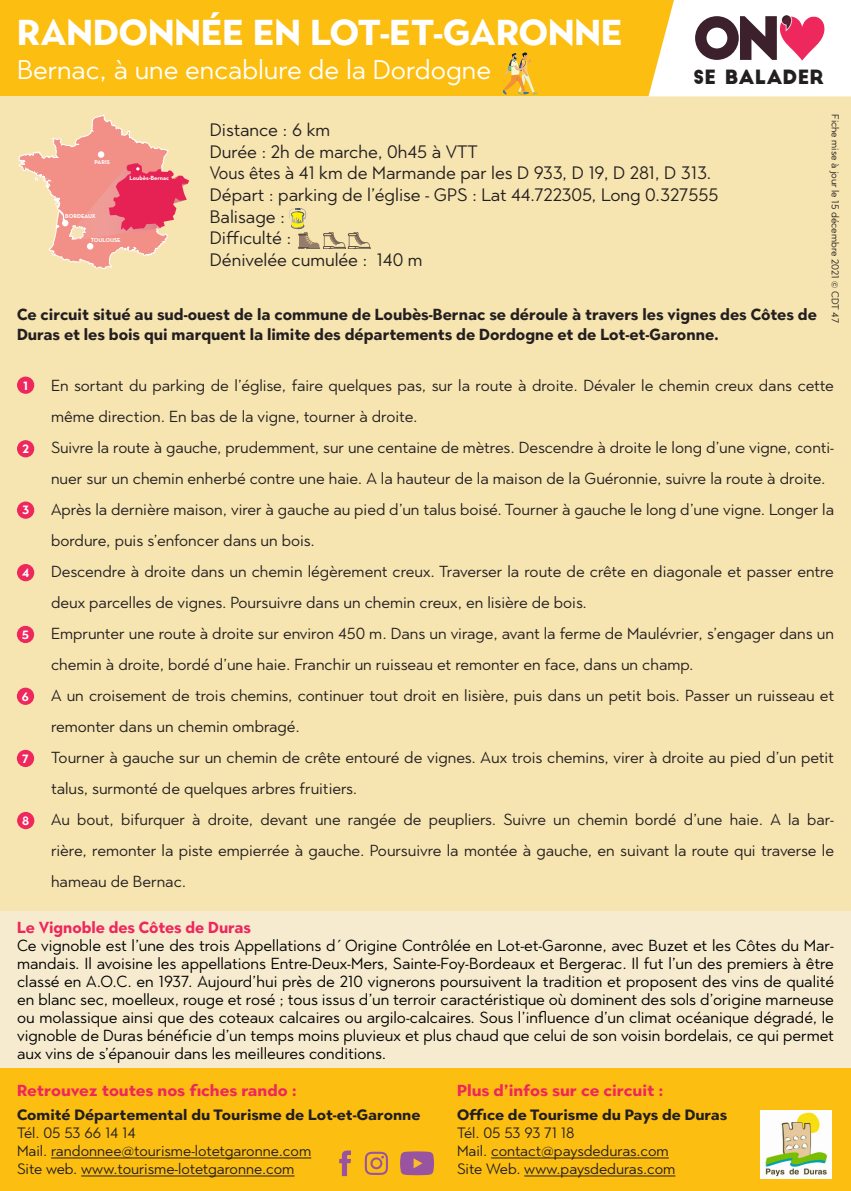
<style>
.page{position:relative;width:851px;height:1191px;background:#fff}
.page>*{position:absolute;margin:0;border:0;box-sizing:border-box;transform-origin:0 0}
.t1{font:700 36px "Town 80 Text";color:#fff}
.t2{font:27px "Town 80 Text";color:#fff}
.t3{font:19.2px "Big John";color:#231f20}
.t4{font:18px "Town 80 Text";color:#231f20}
.t5{font:18px "Town 80 Text";color:#231f20;scale:.94 1}
.t6{font:16px/31px "Town 80 Text";color:#231f20}
.t7{font:16px/18px "Town 80 Text";color:#000;text-align:justify}
.t8{font:700 16px/20px "Town 80 Text";color:#231f20;scale:.95 1}
.t9{font:700 16px "Town 80 Text";color:#ee275c}
.t10{font:700 16px "Town 80 Text";color:#ee275c;scale:.94 1}
.t11{font:15px "Town 80 Text";color:#231f20}
.t12{font:700 15px "Town 80 Text";color:#231f20}
.t13{font:700 12px "Town 80 Text";color:#fff}
.t14{font:10px "Town 80 Text";color:#231f20}
.t15{font:700 6.2px "Neutra Text";color:#fff}
.t16{font:700 5.8px "Neutra Text";color:#fff}
</style>
<div class="page">
<div style="left:0;top:0;width:850px;height:96px;background:#fdbe12"></div>
<div style="left:0;top:1063px;width:850px;height:127px;background:#fdbe12"></div>
<hr style="left:491px;top:1157px;width:177px;height:1px;background:#231f20">
<hr style="left:524px;top:1175px;width:151px;height:1px;background:#231f20">
<div style="left:0;top:96px;width:850px;height:828px;background:#f7e5b1"></div>
<svg style="left:648px;top:0;width:202px;height:96px;background:#e5d1ca"></svg>
<svg style="left:503px;top:53px;width:35px;height:42px"></svg>
<svg style="left:18px;top:114px;width:171px;height:155px"></svg>
<div style="left:0;top:911px;width:850px;height:157px;background:#f6ebcf"></div>
<hr style="left:51px;top:1157px;width:260px;height:1px;background:#231f20">
<hr style="left:81px;top:1175px;width:213px;height:1px;background:#231f20">
<svg style="left:400px;top:1151px;width:34px;height:24px"></svg>
<svg style="left:339px;top:1150px;width:12px;height:26px"></svg>
<svg style="left:365px;top:1151px;width:23px;height:23px"></svg>
<div style="left:17px;top:376px;width:17px;height:18px;background:#ee275c;border-radius:50%"></div>
<div style="left:17px;top:440px;width:17px;height:17px;background:#ee275c;border-radius:50%"></div>
<div style="left:17px;top:501px;width:17px;height:18px;background:#ee275c;border-radius:50%"></div>
<div style="left:17px;top:564px;width:17px;height:17px;background:#ee275c;border-radius:50%"></div>
<div style="left:17px;top:626px;width:17px;height:17px;background:#ee275c;border-radius:50%"></div>
<div style="left:17px;top:687px;width:17px;height:18px;background:#ee275c;border-radius:50%"></div>
<div style="left:17px;top:750px;width:17px;height:17px;background:#ee275c;border-radius:50%"></div>
<svg style="left:289px;top:208px;width:81px;height:41px"></svg>
<img style="left:760px;top:1110px;width:71px;height:68px">
<div style="left:17px;top:812px;width:17px;height:17px;background:#ee275c;border-radius:50%"></div>
<p class="t1" style="left:17px;top:9px;width:607px">RANDONNÉE EN LOT-ET-GARONNE</p>
<p class="t2" style="left:17px;top:52px;width:475px">Bernac, à une encablure de la Dordogne</p>
<p class="t3" style="left:693px;top:68px;width:132px">SE BALADER</p>
<p class="t14" style="left:841px;top:114px;width:210px;rotate:90deg">Fiche mise à jour le 15 décembre 2021 © CDT 47</p>
<p class="t4" style="left:210px;top:118px;width:122px">Distance : 6 km</p>
<p class="t4" style="left:210px;top:140px;width:269px">Durée : 2h de marche, 0h45 à VTT</p>
<p class="t5" style="left:210px;top:162px;width:535px">Vous êtes à 41 km de Marmande par les D 933, D 19, D 281, D 313.</p>
<p class="t4" style="left:210px;top:183px;width:510px">Départ : parking de l’église - GPS : Lat 44.722305, Long 0.327555</p>
<p class="t4" style="left:210px;top:205px;width:77px">Balisage :</p>
<p class="t4" style="left:210px;top:226px;width:83px">Difficulté :</p>
<p class="t4" style="left:210px;top:248px;width:214px">Dénivelée cumulée : 140 m</p>
<p class="t16" style="left:94px;top:158px;width:17px">PARIS</p>
<p class="t15" style="left:129px;top:174px;width:41px">Loubès-Bernac</p>
<p class="t16" style="left:65px;top:213px;width:32px">BORDEAUX</p>
<p class="t16" style="left:91px;top:237px;width:32px">TOULOUSE</p>
<p class="t8" style="left:17px;top:304px;width:843px">Ce circuit situé au sud-ouest de la commune de Loubès-Bernac se déroule à travers les vignes des Côtes de<br>Duras et les bois qui marquent la limite des départements de Dordogne et de Lot-et-Garonne.</p>
<p class="t6" style="left:51px;top:370px;width:784px">En sortant du parking de l’église, faire quelques pas, sur la route à droite. Dévaler le chemin creux dans cette même direction. En bas de la vigne, tourner à droite.</p>
<p class="t6" style="left:51px;top:432px;width:784px">Suivre la route à gauche, prudemment, sur une centaine de mètres. Descendre à droite le long d’une vigne, conti&shy;nuer sur un chemin enherbé contre une haie. A la hauteur de la maison de la Guéronnie, suivre la route à droite.</p>
<p class="t6" style="left:51px;top:494px;width:784px">Après la dernière maison, virer à gauche au pied d’un talus boisé. Tourner à gauche le long d’une vigne. Longer la bordure, puis s’enfoncer dans un bois.</p>
<p class="t6" style="left:51px;top:556px;width:784px">Descendre à droite dans un chemin légèrement creux. Traverser la route de crête en diagonale et passer entre deux parcelles de vignes. Poursuivre dans un chemin creux, en lisière de bois.</p>
<p class="t6" style="left:51px;top:618px;width:784px">Emprunter une route à droite sur environ 450 m. Dans un virage, avant la ferme de Maulévrier, s’engager dans un chemin à droite, bordé d’une haie. Franchir un ruisseau et remonter en face, dans un champ.</p>
<p class="t6" style="left:51px;top:680px;width:784px">A un croisement de trois chemins, continuer tout droit en lisière, puis dans un petit bois. Passer un ruisseau et remonter dans un chemin ombragé.</p>
<p class="t6" style="left:51px;top:742px;width:784px">Tourner à gauche sur un chemin de crête entouré de vignes. Aux trois chemins, virer à droite au pied d’un petit talus, surmonté de quelques arbres fruitiers.</p>
<p class="t6" style="left:51px;top:804px;width:784px">Au bout, bifurquer à droite, devant une rangée de peupliers. Suivre un chemin bordé d’une haie. A la bar&shy;rière, remonter la piste empierrée à gauche. Poursuivre la montée à gauche, en suivant la route qui traverse le</p>
<p class="t6" style="left:51px;top:866px;width:137px">hameau de Bernac.</p>
<p class="t10" style="left:17px;top:916px;width:250px">Le Vignoble des Côtes de Duras</p>
<p class="t7" style="left:17px;top:936px;width:818px">Ce vignoble est l’une des trois Appellations d´Origine Contrôlée en Lot-et-Garonne, avec Buzet et les Côtes du Mar&shy;mandais. Il avoisine les appellations Entre-Deux-Mers, Sainte-Foy-Bordeaux et Bergerac. Il fut l’un des premiers à être classé en A.O.C. en 1937. Aujourd’hui près de 210 vignerons poursuivent la tradition et proposent des vins de qualité en blanc sec, moelleux, rouge et rosé ; tous issus d’un terroir caractéristique où dominent des sols d’origine marneuse ou molassique ainsi que des coteaux calcaires ou argilo-calcaires. Sous l’influence d’un climat océanique dégradé, le vignoble de Duras bénéficie d’un temps moins pluvieux et plus chaud que celui de son voisin bordelais, ce qui permet aux vins de s’épanouir dans les meilleures conditions.</p>
<p class="t9" style="left:17px;top:1080px;width:281px">Retrouvez toutes nos fiches rando :</p>
<p class="t12" style="left:17px;top:1105px;width:405px">Comité Départemental du Tourisme de Lot-et-Garonne</p>
<p class="t11" style="left:17px;top:1123px;width:120px">Tél. 05 53 66 14 14</p>
<p class="t11" style="left:17px;top:1141px;width:296px">Mail. randonnee@tourisme-lotetgaronne.com</p>
<p class="t11" style="left:17px;top:1159px;width:279px">Site web. www.tourisme-lotetgaronne.com</p>
<p class="t13" style="left:23px;top:378px;width:6px">1</p>
<p class="t13" style="left:22px;top:441px;width:8px">2</p>
<p class="t13" style="left:22px;top:502px;width:9px">3</p>
<p class="t13" style="left:22px;top:565px;width:9px">4</p>
<p class="t13" style="left:22px;top:627px;width:9px">5</p>
<p class="t13" style="left:22px;top:689px;width:9px">6</p>
<p class="t13" style="left:22px;top:751px;width:8px">7</p>
<p class="t13" style="left:22px;top:813px;width:9px">8</p>
<p class="t9" style="left:457px;top:1080px;width:208px">Plus d’infos sur ce circuit :</p>
<p class="t12" style="left:457px;top:1105px;width:271px">Office de Tourisme du Pays de Duras</p>
<p class="t11" style="left:457px;top:1123px;width:119px">Tél. 05 53 93 71 18</p>
<p class="t11" style="left:457px;top:1141px;width:213px">Mail. contact@paysdeduras.com</p>
<p class="t11" style="left:457px;top:1159px;width:220px">Site Web. www.paysdeduras.com</p>
</div>
